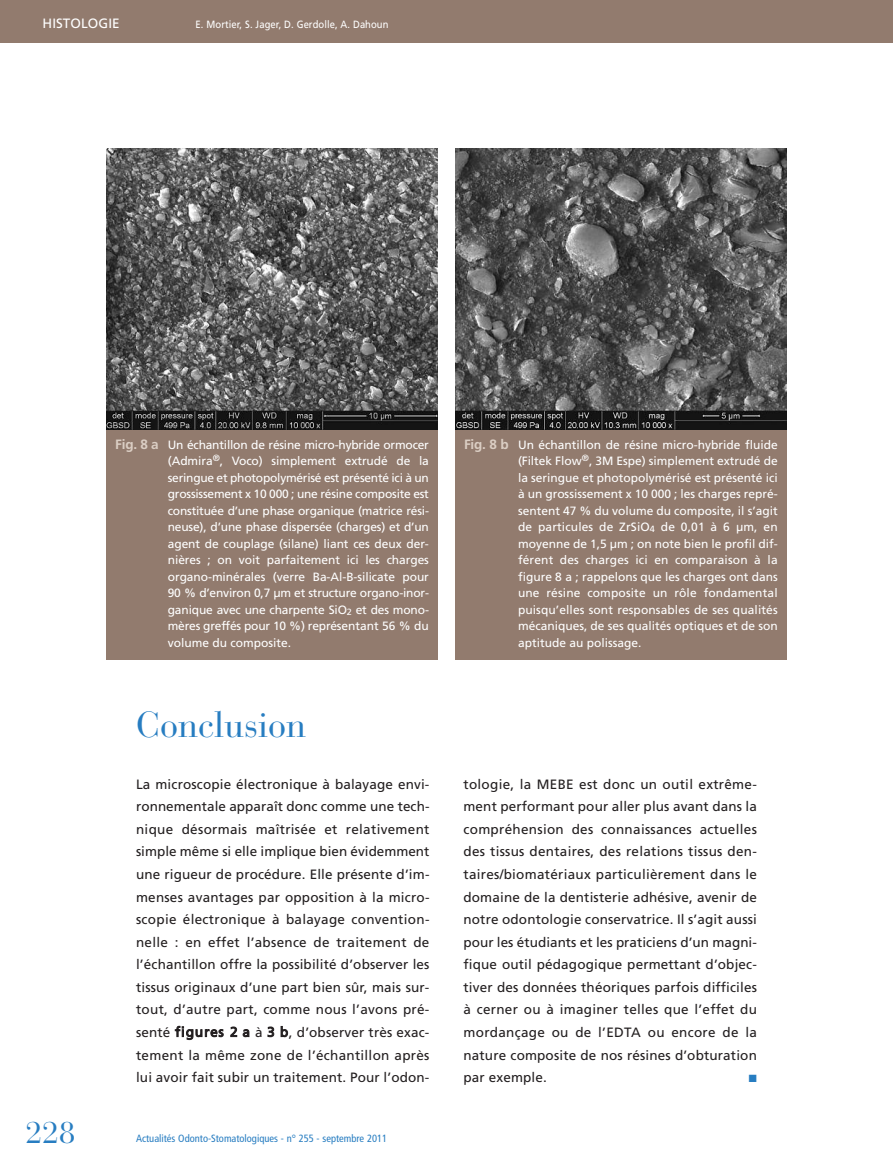
<style>
.page{position:relative;width:893px;height:1170px;background:#fff}
.page>*{position:absolute;margin:0;border:0;box-sizing:border-box;transform-origin:0 0}
.t1{font:36px "Bauer Bodoni";color:#277dc1}
.t2{font:30px "Bauer Bodoni";color:#277dc1}
.t3{font:13.5px/22.5px "Frutiger";letter-spacing:.01em;color:#231f20;text-align:justify}
.t4{font:13.5px "Frutiger";letter-spacing:.005em;color:#fff}
.t5{font:12px/16.5px "Frutiger";color:#fff;text-align:justify}
.t6{font:condensed 10.5px "Frutiger";color:#277dc1}
.t7{font:10.5px "Frutiger";letter-spacing:.005em;color:#fff;scale:.9 1}
.t8{font:10.5px "Zapf Dingbats ITC";color:#277dc1}
.s1{font-weight:700;font-size:13.5px;color:#dbcec4}
</style>
<div class="page">
<div style="left:0;top:0;width:893px;height:43px;background:#927b6e"></div>
<div style="left:106px;top:421px;width:332px;height:238px;background:#927b6e"></div>
<img style="left:106px;top:149px;width:332px;height:280px">
<div style="left:455px;top:421px;width:332px;height:238px;background:#927b6e"></div>
<img style="left:455px;top:149px;width:332px;height:280px">
<p class="t4" style="left:43px;top:18px;width:79px">HISTOLOGIE</p>
<p class="t7" style="left:196px;top:20px;width:216px">E. Mortier, S. Jager, D. Gerdolle, A. Dahoun</p>
<p class="t5" style="left:168px;top:437px;width:263px;text-indent:-52px"><span class="s1">Fig. 8 a</span> Un échantillon de résine micro-hybride ormocer (Admira<sup>®</sup>, Voco) simplement extrudé de la seringue et photopolymérisé est présenté ici à un grossissement x 10 000 ; une résine composite est constituée d’une phase organique (matrice rési&shy;neuse), d’une phase dispersée (charges) et d’un agent de couplage (silane) liant ces deux der&shy;nières ; on voit parfaitement ici les charges organo-minérales (verre Ba-Al-B-silicate pour 90 % d’environ 0,7 µm et structure organo-inor&shy;ganique avec une charpente SiO<sub>2</sub> et des mono&shy;mères greffés pour 10 %) représentant 56 % du volume du composite.</p>
<p class="t5" style="left:518px;top:437px;width:261px;text-indent:-54px"><span class="s1">Fig. 8 b</span> Un échantillon de résine micro-hybride fluide (Filtek Flow<sup>®</sup>, 3M Espe) simplement extrudé de la seringue et photopolymérisé est présenté ici à un grossissement x 10 000 ; les charges repré&shy;sentent 47 % du volume du composite, il s’agit de particules de ZrSiO<sub>4</sub> de 0,01 à 6 µm, en moyenne de 1,5 µm ; on note bien le profil dif&shy;férent des charges ici en comparaison à la figure 8 a ; rappelons que les charges ont dans une résine composite un rôle fondamental puisqu’elles sont responsables de ses qualités mécaniques, de ses qualités optiques et de son aptitude au polissage.</p>
<h1 class="t1" style="left:136px;top:711px;width:172px">Conclusion</h1>
<h2 class="t2" style="left:26px;top:1121px;width:52px">228</h2>
<p class="t3" style="left:136px;top:773px;width:295px">La microscopie électronique à balayage envi&shy;ronnementale apparaît donc comme une tech&shy;nique désormais maîtrisée et relativement simple même si elle implique bien évidemment une rigueur de procédure. Elle présente d’im&shy;menses avantages par opposition à la micro&shy;scopie électronique à balayage convention&shy;nelle : en effet l’absence de traitement de l’échantillon offre la possibilité d’observer les tissus originaux d’une part bien sûr, mais sur&shy;tout, d’autre part, comme nous l’avons pré&shy;senté figures 2 a à 3 b, d’observer très exac&shy;tement la même zone de l’échantillon après lui avoir fait subir un traitement. Pour l’odon-</p>
<p class="t3" style="left:463px;top:773px;width:295px">tologie, la MEBE est donc un outil extrême&shy;ment performant pour aller plus avant dans la compréhension des connaissances actuelles des tissus dentaires, des relations tissus den&shy;taires/biomatériaux particulièrement dans le domaine de la dentisterie adhésive, avenir de notre odontologie conservatrice. Il s’agit aussi pour les étudiants et les praticiens d’un magni&shy;fique outil pédagogique permettant d’objec&shy;tiver des données théoriques parfois difficiles à cerner ou à imaginer telles que l’effet du mordançage ou de l’EDTA ou encore de la nature composite de nos résines d’obturation par exemple.</p>
<p class="t8" style="left:749px;top:1073px;width:9px">■</p>
<p class="t6" style="left:136px;top:1134px;width:253px">Actualités Odonto-Stomatologiques - n° 255 - septembre 2011</p>
</div>
